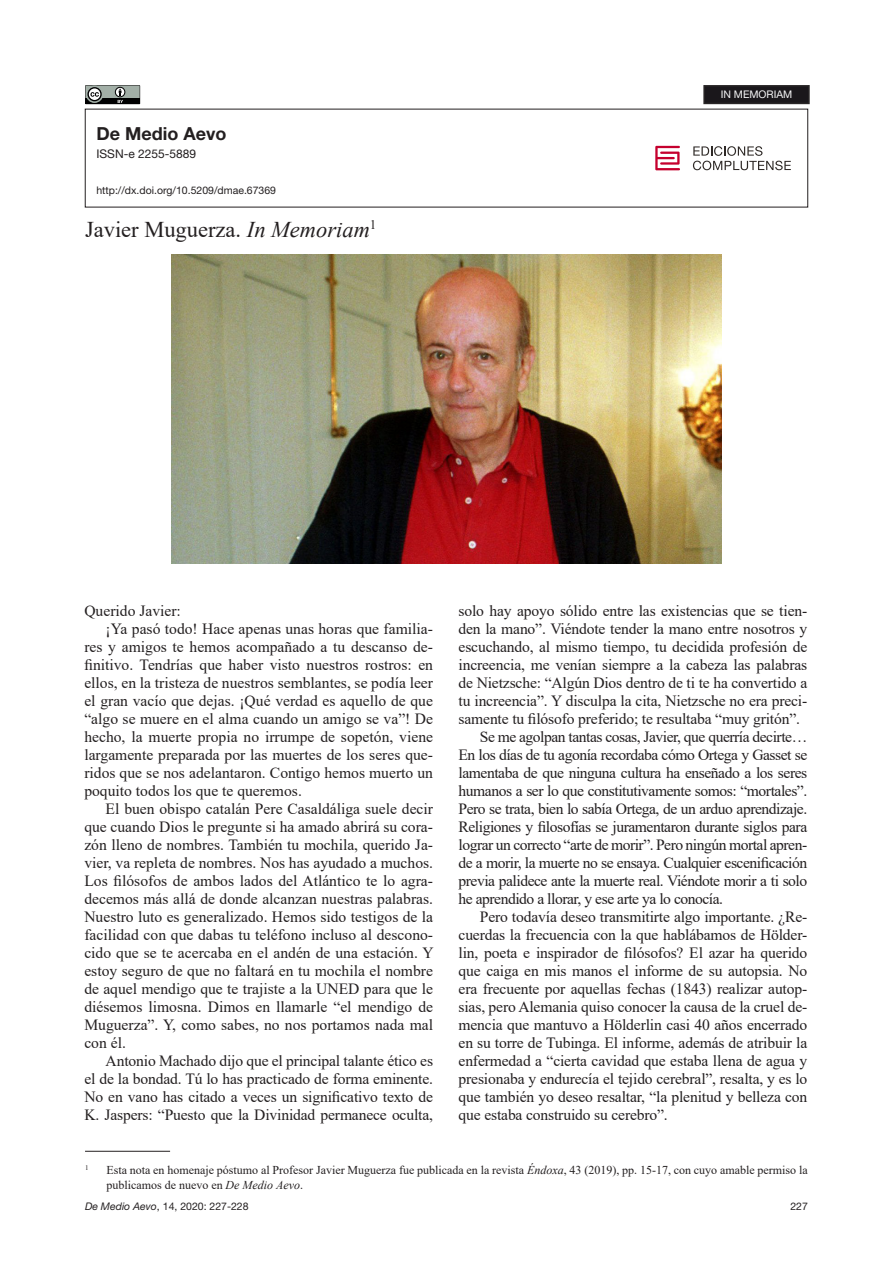
<style>
.page{position:relative;width:893px;height:1263px;background:#fff}
.page>*{position:absolute;margin:0;border:0;box-sizing:border-box;transform-origin:0 0}
.Título_original{font:22.5px "Times New Roman";color:#231f20}
.t1{font:700 18px "Helvetica Neue LT Pro";color:#231f20}
.Galerada-parrafos{font:15.6px/18px "Times New Roman";letter-spacing:-.01em;color:#231f20;text-align:justify}
.Primer_parrafo{font:15.6px "Times New Roman";color:#231f20}
._000_Notas_al_pie{font:12px/14.4px "Times New Roman";color:#231f20}
.t2{font:12px "Helvetica Neue LT Pro";color:#231f20}
._000_DOI{font:10.5px "Helvetica Neue LT Pro";color:#231f20}
.t3{font:10.5px "Helvetica Neue LT Pro";color:#f7f7f8}
._000_Notas_al_pie-2{font:7.05px "Times New Roman";color:#231f20}
.s1{font-style:italic}
</style>
<div class="page">
<img style="left:171px;top:254px;width:550px;height:310px">
<hr style="left:85px;top:1151px;width:85px;height:1px;background:#231f20">
<svg style="left:655px;top:146px;width:25px;height:24px"></svg>
<svg style="left:693px;top:146px;width:98px;height:24px"></svg>
<svg style="left:85px;top:85px;width:55px;height:19px"></svg>
<div style="left:704px;top:86px;width:105px;height:17px;background:#1a171b"></div>
<div style="left:703px;top:85px;width:107px;height:19px;border:2px solid #292627"></div>
<p class="t1" style="left:96px;top:122px;width:131px">De Medio Aevo</p>
<p class="t2" style="left:96px;top:147px;width:101px">ISSN-e 2255-5889</p>
<p class="_000_DOI" style="left:96px;top:184px;width:181px">http://dx.doi.org/10.5209/dmae.67369</p>
<p class="Título_original" style="left:85px;top:213px;width:293px">Javier Muguerza. <span class="s1">In Memoriam</span><sup>1</sup></p>
<p class="t3" style="left:721px;top:88px;width:73px">IN MEMORIAM</p>
<p class="Primer_parrafo" style="left:84px;top:599px;width:98px">Querido Javier:</p>
<p class="Galerada-parrafos" style="left:84px;top:619px;width:350px;text-indent:21px">¡Ya pasó todo! Hace apenas unas horas que familia&shy;res y amigos te hemos acompañado a tu descanso de&shy;finitivo. Tendrías que haber visto nuestros rostros: en ellos, en la tristeza de nuestros semblantes, se podía leer el gran vacío que dejas. ¡Qué verdad es aquello de que “algo se muere en el alma cuando un amigo se va”! De hecho, la muerte propia no irrumpe de sopetón, viene largamente preparada por las muertes de los seres que&shy;ridos que se nos adelantaron. Contigo hemos muerto un poquito todos los que te queremos.</p>
<p class="Galerada-parrafos" style="left:84px;top:799px;width:351px;text-indent:21px">El buen obispo catalán Pere Casaldáliga suele decir que cuando Dios le pregunte si ha amado abrirá su cora&shy;zón lleno de nombres. También tu mochila, querido Ja&shy;vier, va repleta de nombres. Nos has ayudado a muchos.<br>Los filósofos de ambos lados del Atlántico te lo agra&shy;decemos más allá de donde alcanzan nuestras palabras.<br>Nuestro luto es generalizado. Hemos sido testigos de la facilidad con que dabas tu teléfono incluso al descono&shy;cido que se te acercaba en el andén de una estación. Y estoy seguro de que no faltará en tu mochila el nombre de aquel mendigo que te trajiste a la UNED para que le diésemos limosna. Dimos en llamarle “el mendigo de Muguerza”. Y, como sabes, no nos portamos nada mal con él.</p>
<p class="Galerada-parrafos" style="left:84px;top:1051px;width:350px;text-indent:21px">Antonio Machado dijo que el principal talante ético es el de la bondad. Tú lo has practicado de forma eminente.<br>No en vano has citado a veces un significativo texto de K. Jaspers: “Puesto que la Divinidad permanece oculta,</p>
<p class="Galerada-parrafos" style="left:459px;top:601px;width:350px">solo hay apoyo sólido entre las existencias que se tien&shy;den la mano”. Viéndote tender la mano entre nosotros y escuchando, al mismo tiempo, tu decidida profesión de increencia, me venían siempre a la cabeza las palabras de Nietzsche: “Algún Dios dentro de ti te ha convertido a tu increencia”. Y disculpa la cita, Nietzsche no era preci&shy;samente tu filósofo preferido; te resultaba “muy gritón”.</p>
<p class="Galerada-parrafos" style="left:459px;top:727px;width:350px;text-indent:21px">Se me agolpan tantas cosas, Javier, que querría decirte… En los días de tu agonía recordaba cómo Ortega y Gasset se lamentaba de que ninguna cultura ha enseñado a los seres humanos a ser lo que constitutivamente somos: “mortales”.<br>Pero se trata, bien lo sabía Ortega, de un arduo aprendizaje.<br>Religiones y filosofías se juramentaron durante siglos para lograr un correcto “arte de morir”. Pero ningún mortal apren&shy;de a morir, la muerte no se ensaya. Cualquier escenificación previa palidece ante la muerte real. Viéndote morir a ti solo he aprendido a llorar, y ese arte ya lo conocía.</p>
<p class="Galerada-parrafos" style="left:459px;top:907px;width:350px;text-indent:21px">Pero todavía deseo transmitirte algo importante. ¿Re&shy;cuerdas la frecuencia con la que hablábamos de Hölder&shy;lin, poeta e inspirador de filósofos? El azar ha querido que caiga en mis manos el informe de su autopsia. No era frecuente por aquellas fechas (1843) realizar autop&shy;sias, pero Alemania quiso conocer la causa de la cruel de&shy;mencia que mantuvo a Hölderlin casi 40 años encerrado en su torre de Tubinga. El informe, además de atribuir la enfermedad a “cierta cavidad que estaba llena de agua y presionaba y endurecía el tejido cerebral”, resalta, y es lo que también yo deseo resaltar, “la plenitud y belleza con que estaba construido su cerebro”.</p>
<p class="_000_Notas_al_pie-2" style="left:85px;top:1163px;width:5px">1</p>
<p class="_000_Notas_al_pie" style="left:106px;top:1162px;width:703px">Esta nota en homenaje póstumo al Profesor Javier Muguerza fue publicada en la revista <span class="s1">Éndoxa</span>, 43 (2019), pp. 15-17, con cuyo amable permiso la publicamos de nuevo en <span class="s1">De Medio Aevo</span>.</p>
<p class="_000_DOI" style="left:85px;top:1200px;width:165px"><span class="s1">De Medio Aevo</span>, 14, 2020: 227-228</p>
<p class="_000_DOI" style="left:790px;top:1200px;width:19px">227</p>
</div>
